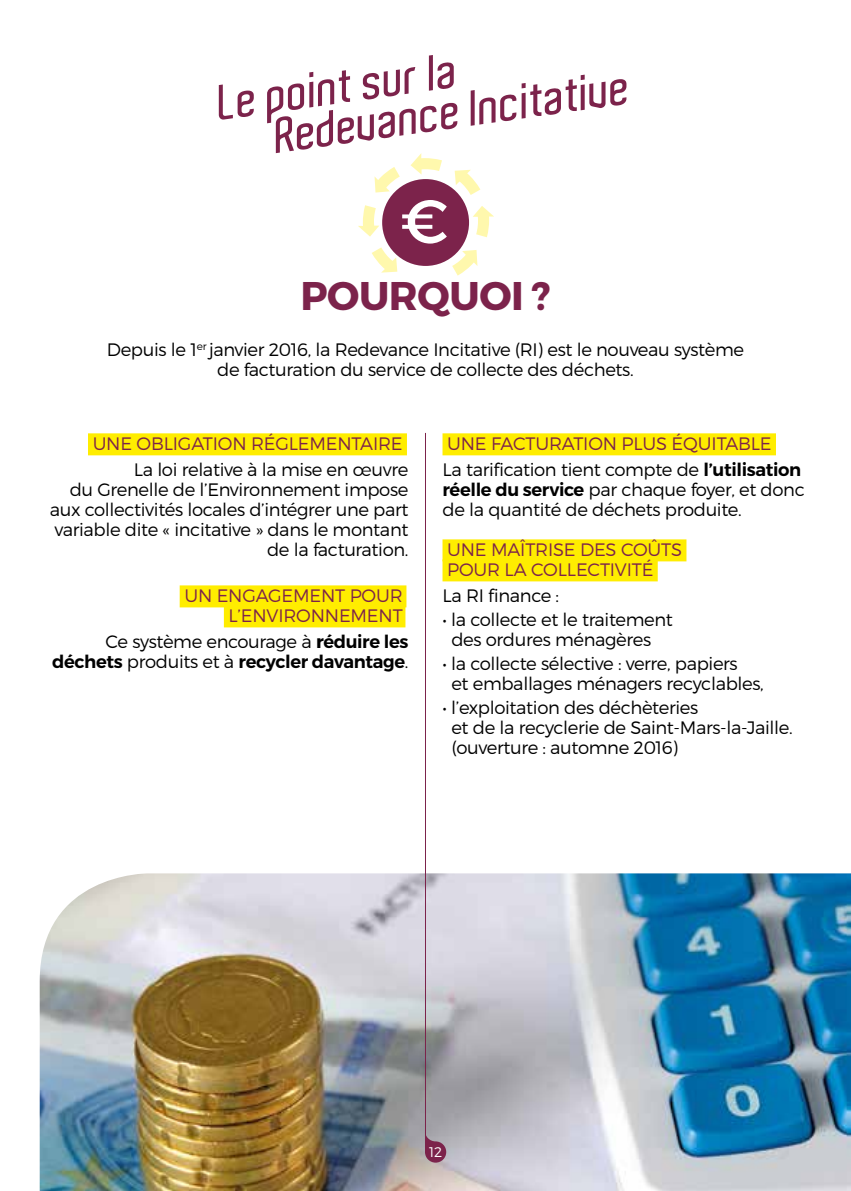
<style>
.page{position:relative;width:851px;height:1191px;background:#fff}
.page>*{position:absolute;margin:0;border:0;box-sizing:border-box;transform-origin:0 0}
.t1{font:600 48px/40.6px "Aldo";color:#7c234b}
.t2{font:700 40px "Montserrat";letter-spacing:-.01em;color:#7c234b}
.t3{font:300 18px/20px "Montserrat";letter-spacing:-.02em;color:#000}
.t4{font:300 18px/20px "Montserrat";letter-spacing:-.01em;color:#7c234b}
.t5{font:600 18px/20px "Montserrat";letter-spacing:-.02em;color:#000;text-align:right}
.t6{font:300 14px "Montserrat";color:#fff}
.s1{color:#7c234b}
.s2{font-weight:300}
.s3{font-weight:700}
.s4{color:#000}
.s5{font-weight:600;color:#000}
.s6{font-weight:600}
</style>
<div class="page">
<img style="left:40px;top:873px;width:810px;height:318px">
<div style="left:88px;top:433px;width:319px;height:22px;background:#ffed00"></div>
<div style="left:180px;top:585px;width:226px;height:22px;background:#ffed00"></div>
<div style="left:224px;top:605px;width:181px;height:22px;background:#ffed00"></div>
<hr style="left:425px;top:433px;width:1px;height:710px;background:#7c234b">
<div style="left:442px;top:433px;width:333px;height:22px;background:#ffed00"></div>
<div style="left:442px;top:539px;width:244px;height:22px;background:#ffed00"></div>
<div style="left:442px;top:559px;width:215px;height:22px;background:#ffed00"></div>
<svg style="left:425px;top:1130px;width:21px;height:32px"></svg>
<svg style="left:358px;top:153px;width:136px;height:123px"></svg>
<h2 class="t1" style="left:265px;top:76px;width:359px;text-indent:-52px;rotate:-8deg">Le point sur la<br>Redevance Incitative</h2>
<h3 class="t2" style="left:300px;top:271px;width:252px">POURQUOI ?</h3>
<p class="t3" style="left:107px;top:339px;width:638px;text-align:center">Depuis le 1<sup>er</sup> janvier 2016, la Redevance Incitative (RI) est le nouveau système de facturation du service de collecte des déchets.</p>
<p class="t3" style="left:134px;top:430px;width:276px;line-height:26px;text-indent:-41px"><span class="s1">UNE OBLIGATION RÉGLEMENTAIRE<br></span>La loi relative à la mise en œuvre</p>
<p class="t3" style="left:50px;top:479px;width:360px;text-align:right">du Grenelle de l’Environnement impose aux collectivités locales d’intégrer une part variable dite « incitative » dans le montant de la facturation.</p>
<p class="t4" style="left:184px;top:585px;width:220px;text-align:right">UN ENGAGEMENT POUR<br>L’ENVIRONNEMENT</p>
<p class="t5" style="left:52px;top:632px;width:358px"><span class="s2">Ce système encourage à</span> <span class="s3">r</span>éduire les déchets <span class="s2">produits et à</span> recycler davantage<span class="s2">.</span></p>
<p class="t4" style="left:442px;top:430px;width:360px;line-height:26px">UNE FACTURATION PLUS ÉQUITABLE<br><span class="s4">La tarification tient compte de</span> <span class="s5">l’utilisation</span></p>
<p class="t3" style="left:442px;top:479px;width:364px"><span class="s6">réelle du service</span> par chaque foyer, et donc de la quantité de déchets produite.</p>
<p class="t4" style="left:447px;top:539px;width:236px">UNE MAÎTRISE DES COÛTS<br>POUR LA COLLECTIVITÉ</p>
<p class="t3" style="left:442px;top:585px;width:118px">La RI finance :</p>
<p class="t3" style="left:451px;top:609px;width:223px;text-indent:-9px">• la collecte et le traitement des ordures ménagères</p>
<p class="t3" style="left:451px;top:653px;width:314px;text-indent:-9px">• la collecte sélective : verre, papiers<br>et emballages ménagers recyclables,</p>
<p class="t3" style="left:451px;top:697px;width:343px;text-indent:-9px">• l’exploitation des déchèteries<br>et de la recyclerie de Saint-Mars-la-Jaille. (ouverture : automne 2016)</p>
<p class="t6" style="left:429px;top:1143px;width:15px">12</p>
</div>
